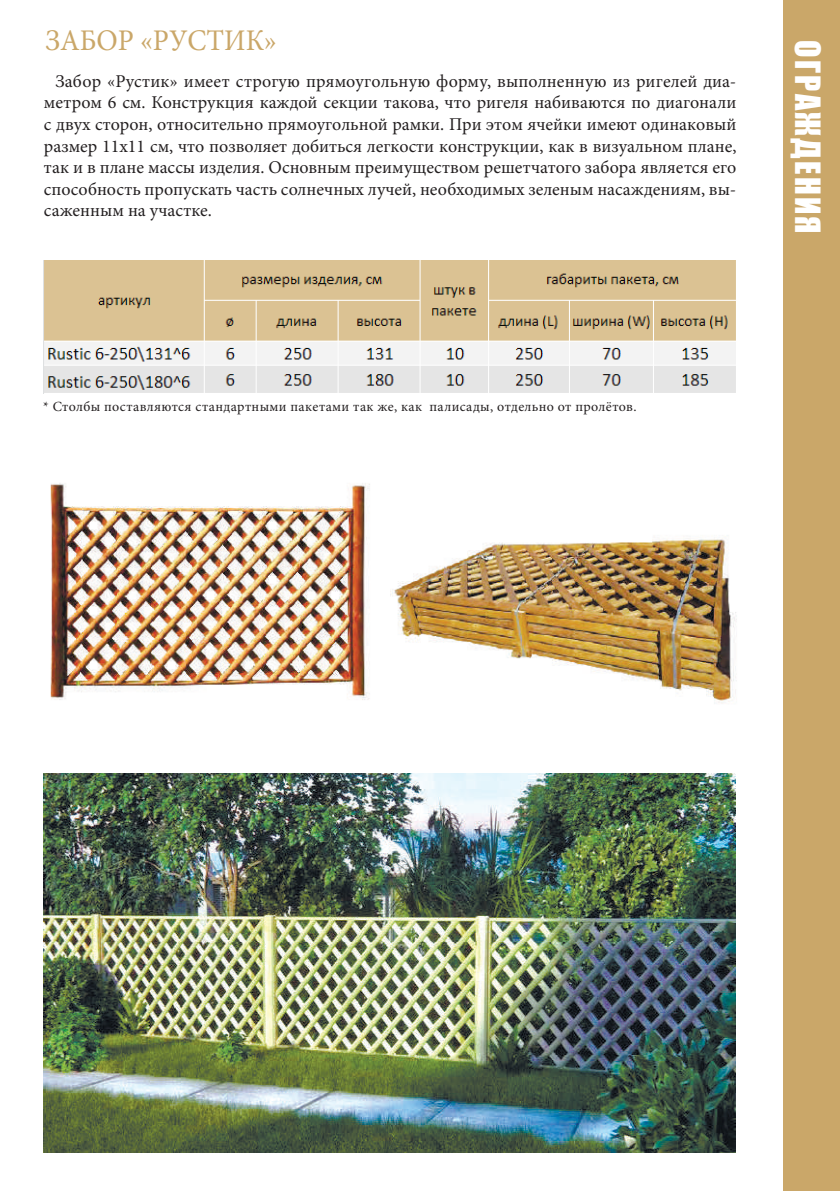
<style>
.page{position:relative;width:840px;height:1191px;background:#fff}
.page>*{position:absolute;margin:0;border:0;box-sizing:border-box;transform-origin:0 0}
.t1{font:32px "Impact";letter-spacing:.07em;color:#fff}
.t2{font:30px "Minion Pro";color:#caa769;scale:.95 1}
.t3{font:18px/21.6px "Minion Pro";color:#231f20;text-align:justify}
.t4{font:14px "Minion Pro";letter-spacing:.025em;color:#231f20}
</style>
<div class="page">
<div style="left:782px;top:0;width:57px;height:1191px;background:#caa769"></div>
<img style="left:44px;top:773px;width:690px;height:379px">
<img style="left:390px;top:535px;width:346px;height:169px">
<img style="left:50px;top:483px;width:320px;height:217px">
<img style="left:44px;top:260px;width:692px;height:133px">
<h2 class="t2" style="left:45px;top:20px;width:245px">ЗАБОР «РУСТИК»</h2>
<p class="t3" style="left:44px;top:70px;width:693px;text-indent:11px">Забор «Рустик» имеет строгую прямоугольную форму, выполненную из ригелей диа&shy;метром 6 см. Конструкция каждой секции такова, что ригеля набиваются по диагонали с двух сторон, относительно прямоугольной рамки. При этом ячейки имеют одинаковый размер 11х11 см, что позволяет добиться легкости конструкции, как в визуальном плане, так и в плане массы изделия. Основным преимуществом решетчатого забора является его способность пропускать часть солнечных лучей, необходимых зеленым насаждениям, вы&shy;саженным на участке.</p>
<h1 class="t1" style="left:832px;top:40px;width:195px;rotate:90deg">ОГРАЖДЕНИЯ</h1>
<p class="t4" style="left:43px;top:397px;width:594px">* Столбы поставляются стандартными пакетами так же, как палисады, отдельно от пролётов.</p>
</div>
